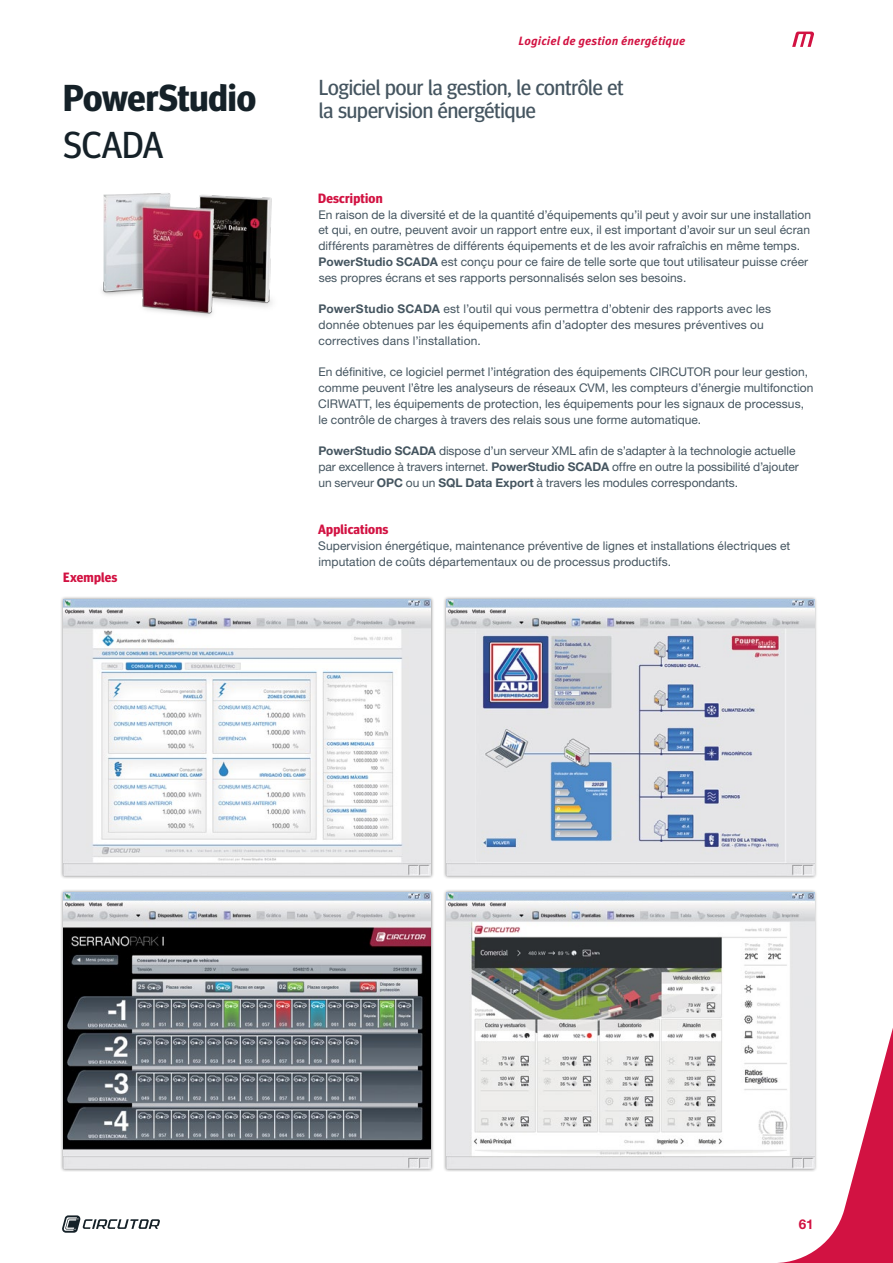
<style>
.page{position:relative;width:893px;height:1263px;background:#fff}
.page>*{position:absolute;margin:0;border:0;box-sizing:border-box;transform-origin:0 0}
.t1{font:700 37.5px "Meta Head OT";letter-spacing:-.005em;color:#152128}
.t2{font:37.5px "Meta Head OT";letter-spacing:-.005em;color:#152128}
.t3{font:21.75px/23.7px "Meta Head OT";letter-spacing:-.005em;color:#455560}
.t4{font:700 13.5px "Meta Head OT";letter-spacing:.015em;color:#d21242}
.t5{font:700 13.5px "Helvetica Neue LT Std";color:#d21242}
.t6{font:12px/15.8px "Helvetica Neue LT Std";letter-spacing:.005em;color:#455560}
.t7{font:italic 700 12px "Meta Pro";letter-spacing:.01em;color:#d21242}
.s1{font-weight:700}
</style>
<div class="page">
<svg style="left:778px;top:1028px;width:115px;height:235px"></svg>
<svg style="left:62px;top:1215px;width:98px;height:18px"></svg>
<svg style="left:792px;top:32px;width:22px;height:15px"></svg>
<img style="left:102px;top:193px;width:170px;height:124px">
<div style="left:60px;top:597px;width:374px;height:282px;background:#000;opacity:.5"></div>
<img style="left:63px;top:600px;width:368px;height:275px">
<div style="left:60px;top:889px;width:374px;height:283px;background:#000;opacity:.5"></div>
<img style="left:63px;top:892px;width:368px;height:276px">
<div style="left:443px;top:597px;width:374px;height:282px;background:#000;opacity:.5"></div>
<img style="left:446px;top:600px;width:368px;height:275px">
<div style="left:443px;top:889px;width:374px;height:283px;background:#000;opacity:.5"></div>
<img style="left:446px;top:893px;width:368px;height:275px">
<h1 class="t1" style="left:63px;top:75px;width:194px">PowerStudio</h1>
<h1 class="t2" style="left:63px;top:123px;width:102px">SCADA</h1>
<p class="t4" style="left:63px;top:569px;width:56px">Exemples</p>
<p class="t7" style="left:518px;top:32px;width:168px">Logiciel de gestion énergétique</p>
<h2 class="t3" style="left:319px;top:75px;width:306px">Logiciel pour la gestion, le contrôle et la supervision énergétique</h2>
<p class="t4" style="left:318px;top:190px;width:66px">Description</p>
<p class="t6" style="left:318px;top:206px;width:494px">En raison de la diversité et de la quantité d’équipements qu’il peut y avoir sur une installation et qui, en outre, peuvent avoir un rapport entre eux, il est important d’avoir sur un seul écran différents paramètres de différents équipements et de les avoir rafraîchis en même temps.<br><span class="s1">PowerStudio SCADA</span> est conçu pour ce faire de telle sorte que tout utilisateur puisse créer ses propres écrans et ses rapports personnalisés selon ses besoins.</p>
<p class="t6" style="left:318px;top:301px;width:454px"><span class="s1">PowerStudio SCADA</span> est l’outil qui vous permettra d’obtenir des rapports avec les donnée obtenues par les équipements afin d’adopter des mesures préventives ou correctives dans l’installation.</p>
<p class="t6" style="left:318px;top:364px;width:497px">En définitive, ce logiciel permet l’intégration des équipements CIRCUTOR pour leur gestion, comme peuvent l’être les analyseurs de réseaux CVM, les compteurs d’énergie multifonction CIRWATT, les équipements de protection, les équipements pour les signaux de processus, le contrôle de charges à travers des relais sous une forme automatique.</p>
<p class="t6" style="left:318px;top:443px;width:482px"><span class="s1">PowerStudio SCADA</span> dispose d’un serveur XML afin de s’adapter à la technologie actuelle par excellence à travers internet. <span class="s1">PowerStudio SCADA</span> offre en outre la possibilité d’ajouter un serveur <span class="s1">OPC</span> ou un <span class="s1">SQL Data Export</span> à travers les modules correspondants.</p>
<p class="t4" style="left:318px;top:522px;width:72px">Applications</p>
<p class="t6" style="left:318px;top:538px;width:473px">Supervision énergétique, maintenance préventive de lignes et installations électriques et imputation de coûts départementaux ou de processus productifs.</p>
<p class="t5" style="left:799px;top:1216px;width:17px">61</p>
</div>
